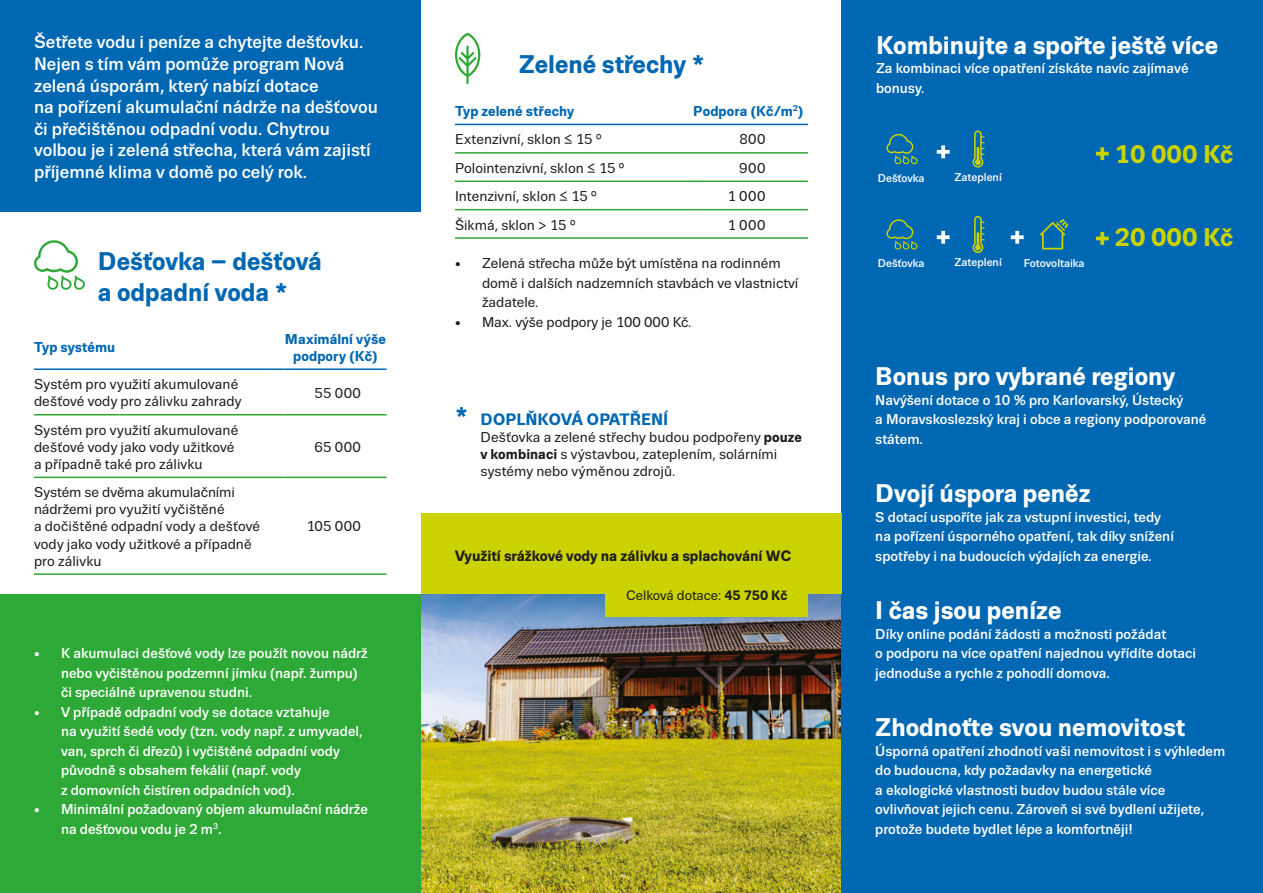
<style>
.page{position:relative;width:1263px;height:893px;background:#fff}
.page>*{position:absolute;margin:0;border:0;box-sizing:border-box;transform-origin:0 0}
.t1{font:700 25.5px "Trivia Sans";color:#fff}
.t2{font:700 25.5px/30.6px "Trivia Sans";color:#0067b2}
.t3{font:700 25.5px "Trivia Sans";color:#cad200}
.t4{font:500 18px/21.6px "Trivia Sans";color:#fff}
.t5{font:700 16.5px "Trivia Sans";color:#0067b2}
.t6{font:700 15px "Trivia Sans";color:#1d1d1b}
.t7{font:500 14.25px/19.5px "Trivia Sans";color:#fff}
.t8{font:14.25px/17.1px "Trivia Sans";color:#1d1d1b}
.t9{font:700 14.25px/17.1px "Trivia Sans";letter-spacing:.005em;color:#0067b2;text-align:center}
.t10{font:13.65px "Trivia Sans";color:#1d1d1b}
.t11{font:500 11.25px "Trivia Sans";color:#fff}
.s1{font-size:25.5px}
.s2{font-weight:700}
.s3{font-weight:700;font-size:13.5px}
</style>
<div class="page">
<img style="left:421px;top:594px;width:421px;height:299px">
<div style="left:842px;top:0;width:421px;height:893px;background:#0067b2"></div>
<hr style="left:455px;top:152px;width:234px;height:2px;background:#2ea836">
<hr style="left:689px;top:152px;width:119px;height:2px;background:#2ea836">
<hr style="left:455px;top:180px;width:234px;height:2px;background:#2ea836">
<hr style="left:689px;top:180px;width:119px;height:2px;background:#2ea836">
<hr style="left:455px;top:209px;width:234px;height:1px;background:#2ea836">
<hr style="left:689px;top:209px;width:119px;height:1px;background:#2ea836">
<hr style="left:455px;top:237px;width:234px;height:2px;background:#2ea836">
<hr style="left:689px;top:237px;width:119px;height:2px;background:#2ea836">
<hr style="left:455px;top:124px;width:234px;height:1px;background:#0067b2">
<hr style="left:689px;top:124px;width:119px;height:1px;background:#0067b2">
<svg style="left:1096px;top:147px;width:13px;height:13px"></svg>
<svg style="left:1096px;top:232px;width:13px;height:13px"></svg>
<svg style="left:1040px;top:219px;width:28px;height:31px"></svg>
<svg style="left:937px;top:231px;width:13px;height:13px"></svg>
<svg style="left:972px;top:216px;width:12px;height:37px"></svg>
<svg style="left:886px;top:219px;width:32px;height:31px"></svg>
<svg style="left:1011px;top:231px;width:13px;height:13px"></svg>
<svg style="left:937px;top:145px;width:13px;height:13px"></svg>
<svg style="left:972px;top:131px;width:12px;height:37px"></svg>
<svg style="left:886px;top:134px;width:32px;height:30px"></svg>
<svg style="left:455px;top:33px;width:25px;height:51px"></svg>
<svg style="left:34px;top:240px;width:51px;height:50px"></svg>
<div style="left:0;top:0;width:421px;height:212px;background:#0067b2"></div>
<hr style="left:34px;top:414px;width:250px;height:1px;background:#2ea836">
<hr style="left:284px;top:414px;width:103px;height:1px;background:#2ea836">
<hr style="left:34px;top:477px;width:250px;height:1px;background:#2ea836">
<hr style="left:284px;top:477px;width:103px;height:1px;background:#2ea836">
<hr style="left:34px;top:573px;width:250px;height:2px;background:#2ea836">
<hr style="left:284px;top:573px;width:103px;height:2px;background:#2ea836">
<hr style="left:34px;top:368px;width:250px;height:2px;background:#0067b2">
<hr style="left:284px;top:368px;width:103px;height:2px;background:#0067b2">
<div style="left:0;top:594px;width:421px;height:299px;background:#2ea836"></div>
<div style="left:421px;top:513px;width:421px;height:81px;background:#cad200"></div>
<div style="left:606px;top:572px;width:202px;height:45px;background:#cad200"></div>
<p class="t4" style="left:34px;top:32px;width:345px">Šetřete vodu i peníze a chytejte dešťovku.<br>Nejen s tím vám pomůže program Nová zelená úsporám, který nabízí dotace<br>na pořízení akumulační nádrže na dešťovou či přečištěnou odpadní vodu. Chytrou volbou je i zelená střecha, která vám zajistí příjemné klima v domě po celý rok.</p>
<h1 class="t2" style="left:98px;top:247px;width:226px">Dešťovka – dešťová a odpadní voda *</h1>
<p class="t9" style="left:34px;top:339px;width:83px">Typ systému</p>
<p class="t9" style="left:285px;top:330px;width:103px">Maximální výše podpory (Kč)</p>
<p class="t8" style="left:34px;top:376px;width:209px">Systém pro využití akumulované dešťové vody pro zálivku zahrady</p>
<p class="t8" style="left:315px;top:384px;width:48px">55 000</p>
<p class="t8" style="left:34px;top:421px;width:206px">Systém pro využití akumulované dešťové vody jako vody užitkové a případně také pro zálivku</p>
<p class="t8" style="left:315px;top:439px;width:48px">65 000</p>
<p class="t8" style="left:34px;top:484px;width:228px">Systém se dvěma akumulačními nádržemi pro využití vyčištěné<br>a dočištěné odpadní vody a dešťové vody jako vody užitkové a případně pro zálivku</p>
<p class="t8" style="left:306px;top:518px;width:56px">105 000</p>
<p class="t7" style="left:61px;top:644px;width:308px;text-indent:-27px">• K akumulaci dešťové vody lze použít novou nádrž nebo vyčištěnou podzemní jímku (např. žumpu) či speciálně upravenou studni.</p>
<p class="t7" style="left:61px;top:702px;width:303px;text-indent:-27px">• V případě odpadní vody se dotace vztahuje<br>na využití šedé vody (tzn. vody např. z umyvadel, van, sprch či dřezů) i vyčištěné odpadní vody původně s obsahem fekálií (např. vody<br>z domovních čistíren odpadních vod).</p>
<p class="t7" style="left:61px;top:800px;width:309px;text-indent:-27px">• Minimální požadovaný objem akumulační nádrže na dešťovou vodu je 2 m<sup>3</sup>.</p>
<h1 class="t2" style="left:519px;top:50px;width:187px">Zelené střechy *</h1>
<p class="t9" style="left:455px;top:103px;width:121px">Typ zelené střechy</p>
<p class="t9" style="left:693px;top:103px;width:112px">Podpora (Kč/m<sup>2</sup>)</p>
<p class="t8" style="left:455px;top:131px;width:148px">Extenzivní, sklon ≤ 15 °</p>
<p class="t8" style="left:739px;top:131px;width:28px">800</p>
<p class="t8" style="left:455px;top:160px;width:171px">Polointenzivní, sklon ≤ 15 °</p>
<p class="t8" style="left:739px;top:160px;width:28px">900</p>
<p class="t8" style="left:455px;top:188px;width:144px">Intenzivní, sklon ≤ 15 °</p>
<p class="t8" style="left:728px;top:188px;width:39px">1 000</p>
<p class="t8" style="left:455px;top:216px;width:122px">Šikmá, sklon &gt; 15 °</p>
<p class="t8" style="left:728px;top:216px;width:39px">1 000</p>
<p class="t8" style="left:482px;top:254px;width:318px;line-height:19.5px;text-indent:-27px">• Zelená střecha může být umístěna na rodinném domě i dalších nadzemních stavbách ve vlastnictví žadatele.</p>
<p class="t8" style="left:455px;top:313px;width:238px">• Max. výše podpory je 100 000 Kč.</p>
<p class="t5" style="left:455px;top:410px;width:215px"><span class="s1">*</span> DOPLŇKOVÁ OPATŘENÍ</p>
<p class="t8" style="left:480px;top:429px;width:323px">Dešťovka a zelené střechy budou podpořeny <span class="s2">pouze v kombinaci</span> s výstavbou, zateplením, solárními systémy nebo výměnou zdrojů.</p>
<p class="t6" style="left:455px;top:547px;width:338px">Využití srážkové vody na zálivku a splachování WC</p>
<p class="t10" style="left:626px;top:588px;width:162px">Celková dotace: <span class="s3">45 750 Kč</span></p>
<h1 class="t1" style="left:876px;top:31px;width:344px">Kombinujte a spořte ještě více</h1>
<p class="t7" style="left:876px;top:59px;width:314px">Za kombinaci více opatření získáte navíc zajímavé bonusy.</p>
<p class="t11" style="left:878px;top:172px;width:48px">Dešťovka</p>
<p class="t11" style="left:954px;top:171px;width:49px">Zateplení</p>
<p class="t11" style="left:878px;top:257px;width:48px">Dešťovka</p>
<p class="t11" style="left:954px;top:256px;width:49px">Zateplení</p>
<p class="t11" style="left:1024px;top:257px;width:62px">Fotovoltaika</p>
<h1 class="t3" style="left:1114px;top:140px;width:120px">10 000 Kč</h1>
<h1 class="t3" style="left:1114px;top:223px;width:120px">20 000 Kč</h1>
<h1 class="t1" style="left:875px;top:362px;width:301px">Bonus pro vybrané regiony</h1>
<p class="t7" style="left:875px;top:390px;width:333px">Navýšení dotace o 10 % pro Karlovarský, Ústecký<br>a Moravskoslezský kraj i obce a regiony podporované státem.</p>
<h1 class="t1" style="left:875px;top:479px;width:217px">Dvojí úspora peněz</h1>
<p class="t7" style="left:875px;top:507px;width:300px">S dotací uspoříte jak za vstupní investici, tedy na pořízení úsporného opatření, tak díky snížení spotřeby i na budoucích výdajích za energie.</p>
<h1 class="t1" style="left:875px;top:596px;width:188px">I čas jsou peníze</h1>
<p class="t7" style="left:875px;top:624px;width:322px">Díky online podání žádosti a možnosti požádat<br>o podporu na více opatření najednou vyřídíte dotaci jednoduše a rychle z pohodlí domova.</p>
<h1 class="t1" style="left:875px;top:713px;width:311px">Zhodnoťte svou nemovitost</h1>
<p class="t7" style="left:875px;top:741px;width:352px">Úsporná opatření zhodnotí vaši nemovitost i s výhledem do budoucna, kdy požadavky na energetické<br>a ekologické vlastnosti budov budou stále více ovlivňovat jejich cenu. Zároveň si své bydlení užijete, protože budete bydlet lépe a komfortněji!</p>
</div>
